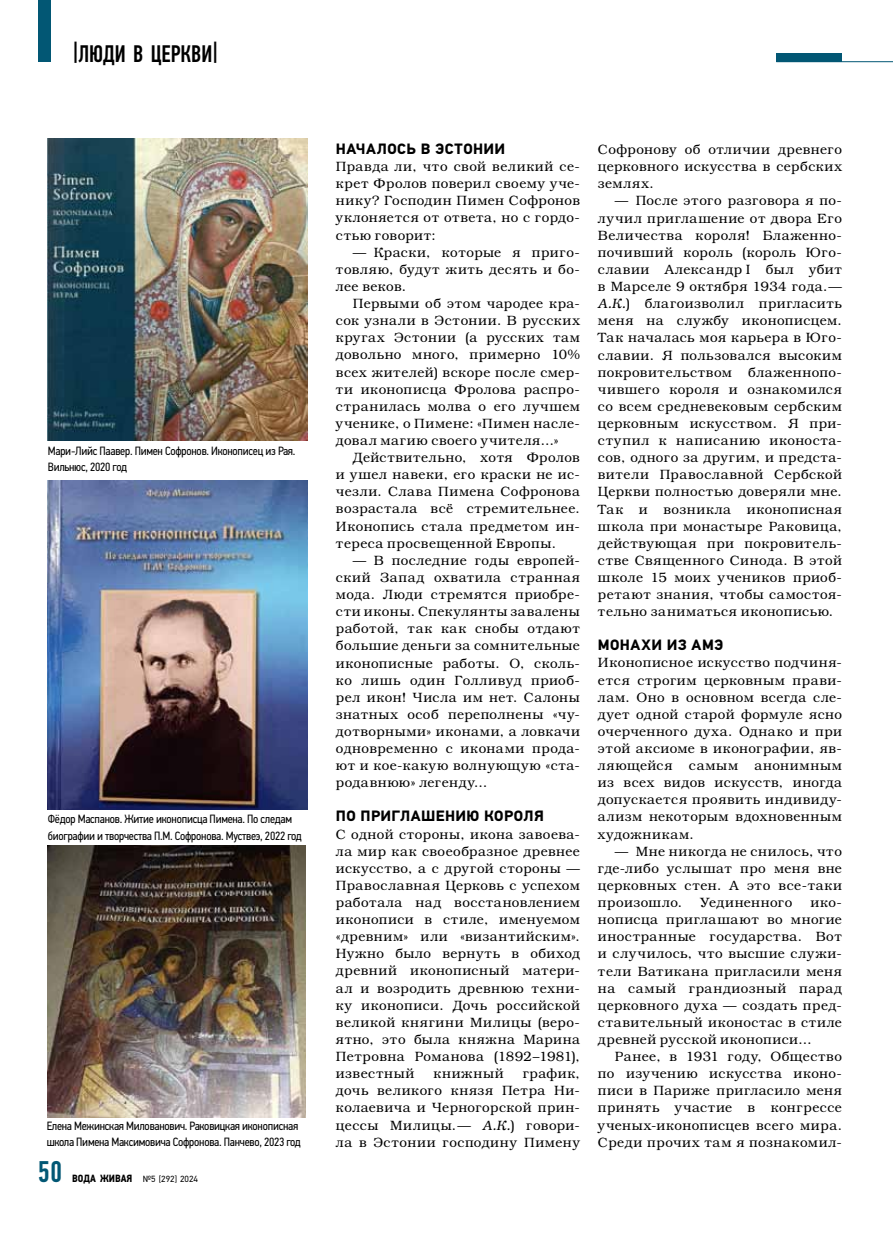
<style>
.page{position:relative;width:893px;height:1234px;background:#fff}
.page>*{position:absolute;margin:0;border:0;box-sizing:border-box;transform-origin:0 0}
.t1{font:500 30px "PF Din Text Comp Pro";color:#025774}
.t2{font:500 24px "PF Din Text Comp Pro";color:#000}
.t3{font:700 15px "PF Din Text Pro";letter-spacing:.025em;color:#000}
.t4{font:13.5px/17.1px "Bookman Light ITC";letter-spacing:.04em;color:#000;text-align:justify}
.t5{font:12px/16.5px "PF Din Text Cond Pro";letter-spacing:-.02em;color:#000}
.t6{font:9px "PF Din Text Pro";color:#000}
.s1{font-family:"PF Din Text Cond Pro";font-weight:700;font-size:10.5px}
.s2{font-style:italic}
</style>
<div class="page">
<div style="left:38px;top:0;width:13px;height:62px;background:#025774"></div>
<div style="left:776px;top:53px;width:66px;height:9px;background:#025774"></div>
<hr style="left:776px;top:61px;width:117px;height:1px;background:#025774">
<img style="left:48px;top:138px;width:260px;height:303px">
<img style="left:48px;top:480px;width:260px;height:329px">
<img style="left:48px;top:845px;width:258px;height:272px">
<h2 class="t2" style="left:73px;top:41px;width:147px">|люди в церкви|</h2>
<p class="t5" style="left:48px;top:442px;width:249px">Мари-Лийс Паавер. Пимен Софронов. Иконописец из Рая.<br>Вильнюс, 2020 год</p>
<p class="t5" style="left:48px;top:810px;width:255px">Фёдор Маспанов. Житие иконописца Пимена. По следам биографии и творчества П.М. Софронова. Муствеэ, 2022 год</p>
<p class="t5" style="left:47px;top:1116px;width:256px">Елена Межинская Милованович. Раковицкая иконописная школа Пимена Максимовича Софронова. Панчево, 2023 год</p>
<h1 class="t1" style="left:38px;top:1155px;width:26px">50</h1>
<p class="t6" style="left:72px;top:1173px;width:127px"><span class="s1">ВОДА ЖИВАЯ</span> №5 [292] 2024</p>
<p class="t3" style="left:336px;top:140px;width:171px">Началось вЭстонии</p>
<p class="t4" style="left:336px;top:158px;width:246px">Правда ли, что свой великий се&shy;крет Фролов поверил своему уче&shy;нику? Господин Пимен Софронов уклоняется от ответа, но с гордо&shy;стью говорит:</p>
<p class="t4" style="left:336px;top:244px;width:245px;text-indent:17px">— Краски, которые я приго&shy;товляю, будут жить десять и бо&shy;лее веков.</p>
<p class="t4" style="left:336px;top:295px;width:245px;text-indent:17px">Первыми об этом чародее кра&shy;сок узнали в Эстонии. В русских кругах Эстонии (а русских там довольно много, примерно 10% всех жителей) вскоре после смер&shy;ти иконописца Фролова распро&shy;странилась молва о его лучшем ученике, о Пимене: «Пимен насле&shy;довал магию своего учителя…»</p>
<p class="t4" style="left:336px;top:449px;width:245px;text-indent:17px">Действительно, хотя Фролов и ушел навеки, его краски не ис&shy;чезли. Слава Пимена Софронова возрастала всё стремительнее.<br>Иконопись стала предметом ин&shy;тереса просвещенной Европы.</p>
<p class="t4" style="left:336px;top:551px;width:246px;text-indent:17px">— В последние годы европей&shy;ский Запад охватила странная мода. Люди стремятся приобре&shy;сти иконы. Спекулянты завалены работой, так как снобы отдают большие деньги за сомнительные иконописные работы. О, сколь&shy;ко лишь один Голливуд приоб&shy;рел икон! Числа им нет. Салоны знатных особ переполнены «чу&shy;дотворными» иконами, а ловкачи одновременно с иконами прода&shy;ют и кое-какую волнующую «ста&shy;родавнюю» легенду…</p>
<p class="t3" style="left:336px;top:807px;width:209px">По приглашению короля</p>
<p class="t4" style="left:336px;top:825px;width:246px">С одной стороны, икона завоева&shy;ла мир как своеобразное древнее искусство, а с другой стороны — Православная Церковь с успехом работала над восстановлением иконописи в стиле, именуемом «древним» или «византийским».<br>Нужно было вернуть в обиход древний иконописный матери&shy;ал и возродить древнюю техни&shy;ку иконописи. Дочь российской великой княгини Милицы (веро&shy;ятно, это была княжна Марина Петровна Романова (1892–1981), известный</p>
<p class="t4" style="left:433px;top:1064px;width:72px">книжный</p>
<p class="t4" style="left:336px;top:1064px;width:246px;text-indent:187px">график, дочь великого князя Петра Ни&shy;колаевича и Черногорской прин&shy;цессы Милицы.— <span class="s2">А.К.</span>) говори&shy;ла в Эстонии господину Пимену</p>
<p class="t4" style="left:598px;top:141px;width:245px">Софронову об отличии древнего церковного искусства в сербских землях.</p>
<p class="t4" style="left:598px;top:192px;width:246px;text-indent:17px">— После этого разговора я по&shy;лучил приглашение от двора Его Величества короля! Блаженно&shy;почивший король (король Юго&shy;славии Александр I был убит в Марселе 9 октября 1934 года.— <span class="s2">А.К.</span>) благоизволил пригласить меня на службу иконописцем.<br>Так началась моя карьера в Юго&shy;славии. Я пользовался высоким покровительством блаженнопо&shy;чившего короля и ознакомился со всем средневековым сербским церковным искусством. Я при&shy;ступил к написанию иконоста&shy;сов, одного за другим, и предста&shy;вители Православной Сербской Церкви полностью доверяли мне.<br>Так и возникла иконописная школа при монастыре Раковица, действующая при покровитель&shy;стве Священного Синода. В этой школе 15 моих учеников приоб&shy;ретают знания, чтобы самостоя&shy;тельно заниматься иконописью.</p>
<p class="t3" style="left:598px;top:636px;width:127px">Монахи из Амэ</p>
<p class="t4" style="left:598px;top:654px;width:246px">Иконописное искусство подчиня&shy;ется строгим церковным прави&shy;лам. Оно в основном всегда сле&shy;дует одной старой формуле ясно очерченного духа. Однако и при этой аксиоме в иконографии, яв&shy;ляющейся самым анонимным из всех видов искусств, иногда допускается проявить индивиду&shy;ализм некоторым вдохновенным художникам.</p>
<p class="t4" style="left:598px;top:842px;width:245px;text-indent:17px">— Мне никогда не снилось, что где-либо услышат про меня вне церковных стен. А это все-таки произошло.</p>
<p class="t4" style="left:700px;top:893px;width:94px">Уединенного</p>
<p class="t4" style="left:598px;top:893px;width:246px;text-indent:212px">ико&shy;нописца приглашают во многие иностранные государства. Вот и случилось, что высшие служи&shy;тели Ватикана пригласили меня на самый грандиозный парад церковного духа — создать пред&shy;ставительный иконостас в стиле древней русской иконописи…</p>
<p class="t4" style="left:598px;top:1047px;width:246px;text-indent:17px">Ранее, в 1931 году, Общество по изучению искусства иконо&shy;писи в Париже пригласило меня принять участие в конгрессе ученых-иконописцев всего мира.<br>Среди прочих там я познакомил-</p>
</div>
